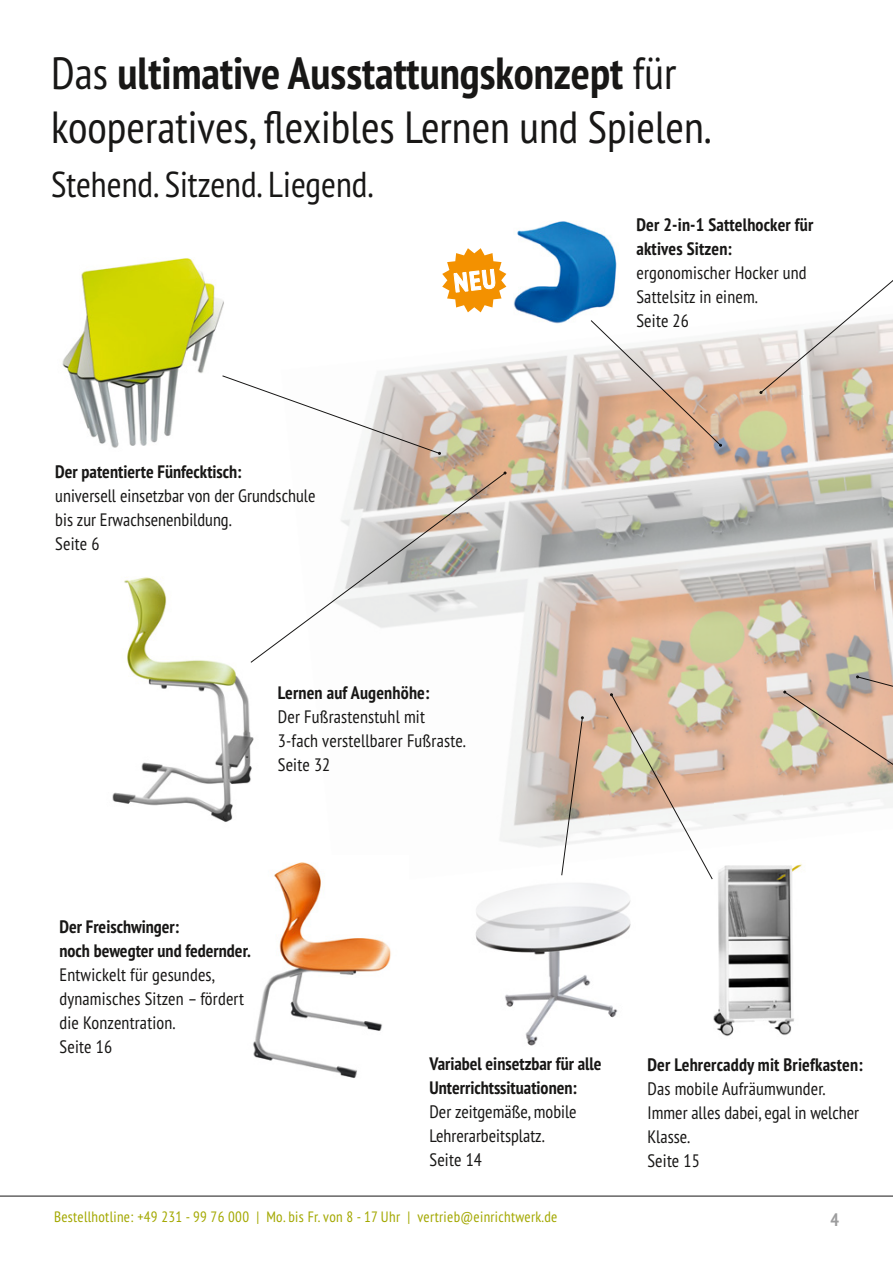
<style>
.page{position:relative;width:893px;height:1268px;background:#fff}
.page>*{position:absolute;margin:0;border:0;box-sizing:border-box;transform-origin:0 0}
.t1{font:condensed 45px/54px "PT Sans Pro";color:#181716}
.t2{font:condensed 36px "PT Sans Pro";color:#181716}
.t3{font:condensed 18px/24px "PT Sans Pro";letter-spacing:.01em;color:#181716}
.t4{font:700 condensed 18px/24px "PT Sans Pro";color:#181716}
.t5{font:700 condensed 18px "PT Sans Pro";color:#9c9c9d}
.t6{font:condensed 15px "PT Sans Pro";letter-spacing:.02em;color:#a3a800}
.s1{font-weight:700}
</style>
<div class="page">
<hr style="left:0;top:1195px;width:893px;height:1px;background:#181716">
<img style="left:355px;top:312px;width:538px;height:568px">
<img style="left:513px;top:221px;width:109px;height:104px">
<img style="left:253px;top:855px;width:155px;height:223px">
<img style="left:112px;top:577px;width:142px;height:245px">
<img style="left:62px;top:258px;width:162px;height:190px">
<img style="left:505px;top:956px;width:113px;height:90px">
<img style="left:470px;top:873px;width:165px;height:83px">
<img style="left:713px;top:860px;width:96px;height:176px">
<svg style="left:442px;top:248px;width:64px;height:64px"></svg>
<svg style="left:590px;top:319px;width:132px;height:127px"></svg>
<svg style="left:222px;top:375px;width:219px;height:80px"></svg>
<svg style="left:250px;top:472px;width:256px;height:191px"></svg>
<svg style="left:759px;top:280px;width:134px;height:114px"></svg>
<svg style="left:783px;top:675px;width:110px;height:172px"></svg>
<svg style="left:561px;top:716px;width:23px;height:159px"></svg>
<svg style="left:610px;top:693px;width:103px;height:186px"></svg>
<h1 class="t1" style="left:51px;top:45px;width:662px">Das <span class="s1">ultimative Ausstattungskonzept</span> für kooperatives, flexibles Lernen und Spielen.</h1>
<h2 class="t2" style="left:51px;top:161px;width:324px">Stehend. Sitzend. Liegend.</h2>
<p class="t4" style="left:55px;top:459px;width:188px">Der patentierte Fünfecktisch:</p>
<p class="t3" style="left:55px;top:482px;width:262px">universell einsetzbar von der Grundschule bis zur Erwachsenenbildung.<br>Seite 6</p>
<p class="t4" style="left:278px;top:680px;width:153px">Lernen auf Augenhöhe:</p>
<p class="t3" style="left:278px;top:704px;width:190px">Der Fußrastenstuhl mit<br>3-fach verstellbarer Fußraste.<br>Seite 32</p>
<p class="t4" style="left:636px;top:212px;width:178px">Der 2-in-1 Sattelhocker für aktives Sitzen:</p>
<p class="t3" style="left:636px;top:260px;width:172px">ergonomischer Hocker und<br>Sattelsitz in einem.<br>Seite 26</p>
<p class="t4" style="left:60px;top:914px;width:193px">Der Freischwinger:<br>noch bewegter und federnder.</p>
<p class="t3" style="left:60px;top:961px;width:186px">Entwickelt für gesundes, dynamisches Sitzen – fördert die Konzentration.<br>Seite 16</p>
<p class="t4" style="left:429px;top:1051px;width:174px">Variabel einsetzbar für alle<br>Unterrichtssituationen:</p>
<p class="t3" style="left:429px;top:1099px;width:149px">Der zeitgemäße, mobile<br>Lehrerarbeitsplatz.<br>Seite 14</p>
<p class="t4" style="left:647px;top:1051px;width:217px">Der Lehrercaddy mit Briefkasten:</p>
<p class="t3" style="left:647px;top:1075px;width:213px">Das mobile Aufräumwunder.<br>Immer alles dabei, egal in welcher<br>Klasse.<br>Seite 15</p>
<p class="t6" style="left:54px;top:1206px;width:505px">Bestellhotline: +49 231 - 99 76 000 | Mo. bis Fr. von 8 - 17 Uhr | vertrieb@einrichtwerk.de</p>
<p class="t5" style="left:830px;top:1207px;width:10px">4</p>
</div>
